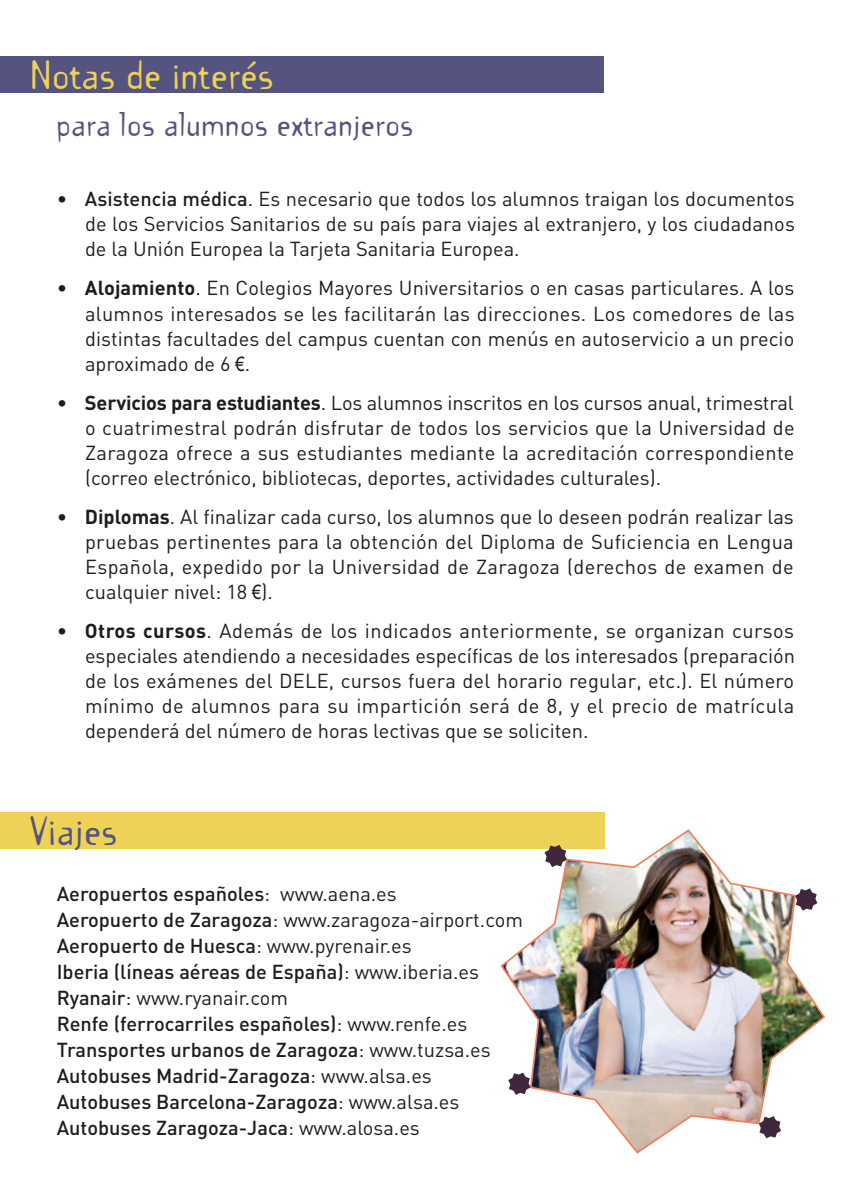
<style>
.page{position:relative;width:851px;height:1191px;background:#fff}
.page>*{position:absolute;margin:0;border:0;box-sizing:border-box;transform-origin:0 0}
.t1{font:36px "Template Gothic";color:#eed157}
.t2{font:36px "Template Gothic";color:#555481}
.t3{font:30px "Template Gothic";color:#555481}
.t4{font:20px/25px "DIN";color:#1d1d1b;text-align:justify}
.t5{font:500 20px/26px "DIN";color:#1d1d1b}
.s1{font-weight:500}
.s2{font-weight:700}
.s3{font-family:"Arial Narrow"}
.s4{font-weight:400}
</style>
<div class="page">
<div style="left:0;top:812px;width:604px;height:36px;background:#eed157"></div>
<img style="left:499px;top:828px;width:326px;height:326px">
<svg style="left:544px;top:845px;width:22px;height:22px"></svg>
<svg style="left:795px;top:888px;width:22px;height:22px"></svg>
<svg style="left:508px;top:1072px;width:22px;height:22px"></svg>
<svg style="left:758px;top:1116px;width:23px;height:22px"></svg>
<div style="left:0;top:57px;width:604px;height:36px;background:#555481"></div>
<h1 class="t1" style="left:30px;top:60px;width:245px">Notas de interés</h1>
<h2 class="t3" style="left:56px;top:112px;width:358px">para los alumnos extranjeros</h2>
<p class="t4" style="left:85px;top:189px;width:711px;text-indent:-28px">• <span class="s1">Asistencia médica</span>. Es necesario que todos los alumnos traigan los documentos de los Servicios Sanitarios de su país para viajes al extranjero, y los ciudadanos de la Unión Europea la Tarjeta Sanitaria Europea.</p>
<p class="t4" style="left:85px;top:278px;width:711px;text-indent:-28px">• <span class="s2">Alojamiento</span>. En Colegios Mayores Universitarios o en casas particulares. A los alumnos interesados se les facilitarán las direcciones. Los comedores de las distintas facultades del campus cuentan con menús en autoservicio a un precio aproximado de 6 <span class="s3">€</span>.</p>
<p class="t4" style="left:85px;top:392px;width:711px;text-indent:-28px">• <span class="s2">Servicios para estudiantes</span>. Los alumnos inscritos en los cursos anual, trimestral o cuatrimestral podrán disfrutar de todos los servicios que la Universidad de Zaragoza ofrece a sus estudiantes mediante la acreditación correspondiente (correo electrónico, bibliotecas, deportes, actividades culturales).</p>
<p class="t4" style="left:85px;top:506px;width:710px;text-indent:-28px">• <span class="s2">Diplomas</span>. Al finalizar cada curso, los alumnos que lo deseen podrán realizar las pruebas pertinentes para la obtención del Diploma de Suficiencia en Lengua Española, expedido por la Universidad de Zaragoza (derechos de examen de cualquier nivel: 18 <span class="s3">€</span>).</p>
<p class="t4" style="left:85px;top:620px;width:711px;text-indent:-28px">• <span class="s2">Otros cursos</span>. Además de los indicados anteriormente, se organizan cursos especiales atendiendo a necesidades específicas de los interesados (preparación de los exámenes del DELE, cursos fuera del horario regular, etc.). El número mínimo de alumnos para su impartición será de 8, y el precio de matrícula dependerá del número de horas lectivas que se soliciten.</p>
<h1 class="t2" style="left:30px;top:815px;width:89px">Viajes</h1>
<p class="t5" style="left:57px;top:883px;width:468px">Aeropuertos españoles<span class="s4">: www.aena.es<br></span>Aeropuerto de Zaragoza<span class="s4">: www.zaragoza-airport.com </span>Aeropuerto de Huesca<span class="s4">: www.pyrenair.es<br></span>Iberia (líneas aéreas de España)<span class="s4">: www.iberia.es </span>Ryanair<span class="s4">: www.ryanair.com<br></span>Renfe (ferrocarriles españoles)<span class="s4">: www.renfe.es </span>Transportes urbanos de Zaragoza<span class="s4">: www.tuzsa.es </span>Autobuses Madrid-Zaragoza<span class="s4">: www.alsa.es </span>Autobuses Barcelona-Zaragoza<span class="s4">: www.alsa.es </span>Autobuses Zaragoza-Jaca<span class="s4">: www.alosa.es</span></p>
</div>
